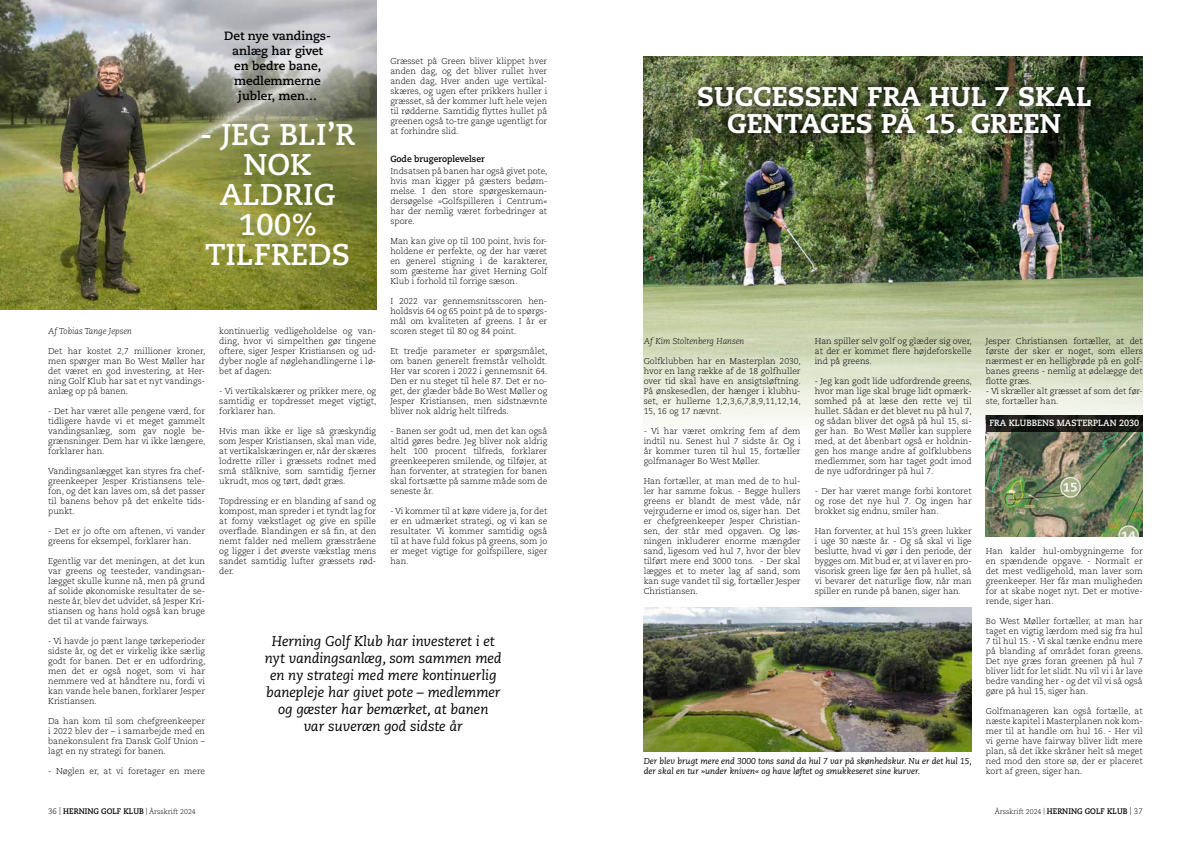
<style>
.page{position:relative;width:1191px;height:842px;background:#fff}
.page>*{position:absolute;margin:0;border:0;box-sizing:border-box;transform-origin:0 0}
.t1{font:700 30px/30px "Caecilia LT Std";color:#fff;text-align:center}
.t2{font:800 27px/27px "Caecilia LT Std";color:#fff;text-align:center}
.t3{font:italic 14px/17px "Caecilia LT Std";letter-spacing:-.005em;color:#000;text-align:center}
.t4{font:700 12px/15px "Caecilia LT Std";letter-spacing:-.005em;color:#000;text-align:center}
.t5{font:700 9px "Caecilia LT Std";color:#fff;scale:.95 1}
.t6{font:700 9px "Caecilia LT Std";color:#000;scale:.95 1}
.t7{font:300 8.5px/10px "Caecilia LT Std";color:#000;text-align:justify}
.t8{font:italic 8.5px/10px "Caecilia LT Std";color:#000}
.t9{font:italic 300 8.5px "Caecilia LT Std";color:#000}
.t10{font:700 8px "Caecilia LT Std";color:#000;scale:.95 1}
.t11{font:300 7px "Caecilia LT Std";color:#000}
.s1{font-weight:300}
.s2{font-weight:300;font-size:7px}
</style>
<div class="page">
<img style="left:643px;top:57px;width:499px;height:374px">
<img style="left:986px;top:432px;width:156px;height:104px">
<img style="left:643px;top:608px;width:328px;height:143px">
<div style="left:690px;top:78px;width:408px;height:62px;background:#000;opacity:.75"></div>
<svg style="left:986px;top:415px;width:156px;height:17px;background:#1a1916"></svg>
<img style="left:0;top:0;width:376px;height:310px">
<svg style="left:170px;top:0;width:207px;height:139px;background:#a7a99f"></svg>
<h3 class="t4" style="left:224px;top:28px;width:108px">Det nye vandings&shy;anlæg har givet en bedre bane, medlemmerne jubler, men…</h3>
<h1 class="t1" style="left:200px;top:120px;width:156px">- JEG BLI’R<br>NOK<br>ALDRIG<br>100%<br>TILFREDS</h1>
<p class="t7" style="left:390px;top:56px;width:158px">Græsset på Green bliver klippet hver anden dag, og det bliver rullet hver anden dag, Hver anden uge vertikal&shy;skæres, og ugen efter prikkers huller i græsset, så der kommer luft hele vejen til rødderne. Samtidig flyttes hullet på greenen også to-tre gange ugentligt for at forhindre slid.</p>
<p class="t6" style="left:390px;top:153px;width:101px">Gode brugeroplevelser</p>
<p class="t7" style="left:390px;top:166px;width:159px">Indsatsen på banen har også givet pote, hvis man kigger på gæsters bedøm&shy;melse. I den store spørgeskemaun&shy;dersøgelse »Golfspilleren i Centrum« har der nemlig været forbedringer at spore.</p>
<p class="t7" style="left:390px;top:236px;width:159px">Man kan give op til 100 point, hvis for&shy;holdene er perfekte, og der har været en generel stigning i de karakterer, som gæsterne har givet Herning Golf Klub i forhold til forrige sæson.</p>
<p class="t7" style="left:390px;top:296px;width:158px">I 2022 var gennemsnitsscoren hen&shy;holdsvis 64 og 65 point på de to spørgs&shy;mål om kvaliteten af greens. I år er scoren steget til 80 og 84 point.</p>
<p class="t7" style="left:390px;top:346px;width:159px">Et tredje parameter er spørgsmålet, om banen generelt fremstår velholdt.<br>Her var scoren i 2022 i gennemsnit 64.<br>Den er nu steget til hele 87. Det er no&shy;get, der glæder både Bo West Møller og Jesper Kristiansen, men sidstnævnte bliver nok aldrig helt tilfreds.</p>
<p class="t7" style="left:390px;top:426px;width:158px">- Banen ser godt ud, men det kan også altid gøres bedre. Jeg bliver nok aldrig helt 100 procent tilfreds, forklarer greenkeeperen smilende, og tilføjer, at han forventer, at strategien for banen skal fortsætte på samme måde som de seneste år.</p>
<p class="t7" style="left:390px;top:506px;width:158px">- Vi kommer til at køre videre ja, for det er en udmærket strategi, og vi kan se resultater. Vi kommer samtidig også til at have fuld fokus på greens, som jo er meget vigtige for golfspillere, siger han.</p>
<p class="t7" style="left:219px;top:326px;width:158px">kontinuerlig vedligeholdelse og van&shy;ding, hvor vi simpelthen gør tingene oftere, siger Jesper Kristiansen og ud&shy;dyber nogle af nøglehandlingerne i lø&shy;bet af dagen:</p>
<p class="t7" style="left:219px;top:386px;width:159px">- Vi vertikalskærer og prikker mere, og samtidig er topdresset meget vigtigt, forklarer han.</p>
<p class="t7" style="left:219px;top:426px;width:159px">Hvis man ikke er lige så græskyndig som Jesper Kristiansen, skal man vide, at vertikalskæringen er, når der skæres lodrette riller i græssets rodnet med små stålknive, som samtidig fjerner ukrudt, mos og tørt, dødt græs.</p>
<p class="t7" style="left:219px;top:496px;width:158px">Topdressing er en blanding af sand og kompost, man spreder i et tyndt lag for at forny vækstlaget og give en spille overflade. Blandingen er så fin, at den nemt falder ned mellem græsstråene og ligger i det øverste vækstlag mens sandet samtidig lufter græssets rød&shy;der.</p>
<p class="t9" style="left:48px;top:326px;width:85px">Af Tobias Tange Jepsen</p>
<p class="t7" style="left:48px;top:346px;width:159px">Det har kostet 2,7 millioner kroner, men spørger man Bo West Møller har det været en god investering, at Her&shy;ning Golf Klub har sat et nyt vandings&shy;anlæg op på banen.</p>
<p class="t7" style="left:48px;top:406px;width:159px">- Det har været alle pengene værd, for tidligere havde vi et meget gammelt vandingsanlæg, som gav nogle be&shy;grænsninger. Dem har vi ikke længere, forklarer han.</p>
<p class="t7" style="left:48px;top:466px;width:158px">Vandingsanlægget kan styres fra chef&shy;greenkeeper Jesper Kristiansens tele&shy;fon, og det kan laves om, så det passer til banens behov på det enkelte tids&shy;punkt.</p>
<p class="t7" style="left:48px;top:526px;width:158px">- Det er jo ofte om aftenen, vi vander greens for eksempel, forklarer han.</p>
<p class="t7" style="left:48px;top:556px;width:158px">Egentlig var det meningen, at det kun var greens og teesteder, vandingsan&shy;lægget skulle kunne nå, men på grund af solide økonomiske resultater de se&shy;neste år, blev det udvidet, så Jesper Kri&shy;stiansen og hans hold også kan bruge det til at vande fairways.</p>
<p class="t7" style="left:48px;top:636px;width:159px">- Vi havde jo pænt lange tørkeperioder sidste år, og det er virkelig ikke særlig godt for banen. Det er en udfordring, men det er også noget, som vi har nemmere ved at håndtere nu, fordi vi kan vande hele banen, forklarer Jesper Kristiansen.</p>
<p class="t7" style="left:48px;top:716px;width:158px">Da han kom til som chefgreenkeeper i 2022 blev der – i samarbejde med en banekonsulent fra Dansk Golf Union – lagt en ny strategi for banen.</p>
<p class="t7" style="left:48px;top:766px;width:158px">- Nøglen er, at vi foretager en mere</p>
<h3 class="t3" style="left:265px;top:633px;width:238px">Herning Golf Klub har investeret i et nyt vandingsanlæg, som sammen med en ny strategi med mere kontinuerlig banepleje har givet pote – medlemmer og gæster har bemærket, at banen<br>var suveræn god sidste år</h3>
<h2 class="t2" style="left:697px;top:83px;width:395px">SUCCESSEN FRA HUL 7 SKAL<br>GENTAGES PÅ 15. GREEN</h2>
<p class="t9" style="left:643px;top:336px;width:102px">Af Kim Stoltenberg Hansen</p>
<p class="t7" style="left:643px;top:356px;width:159px">Golfklubben har en Masterplan 2030, hvor en lang række af de 18 golfhuller over tid skal have en ansigtsløftning.<br>På ønskesedlen, der hænger i klubhu&shy;set, er hullerne 1,2,3,6,7,8,9,11,12,14, 15, 16 og 17 nævnt.</p>
<p class="t7" style="left:643px;top:426px;width:158px">- Vi har været omkring fem af dem indtil nu. Senest hul 7 sidste år. Og i år kommer turen til hul 15, fortæller golfmanager Bo West Møller.</p>
<p class="t7" style="left:643px;top:476px;width:158px">Han fortæller, at man med de to hul&shy;ler har samme fokus. - Begge hullers greens er blandt de mest våde, når vejrguderne er imod os, siger han. Det er chefgreenkeeper Jesper Christian&shy;sen, der står med opgaven. Og løs&shy;ningen inkluderer enorme mængder sand, ligesom ved hul 7, hvor der blev tilført mere end 3000 tons. - Der skal lægges et to meter lag af sand, som kan suge vandet til sig, fortæller Jesper Christiansen.</p>
<p class="t7" style="left:814px;top:336px;width:159px">Han spiller selv golf og glæder sig over, at der er kommet flere højdeforskelle ind på greens.</p>
<p class="t7" style="left:814px;top:376px;width:159px">- Jeg kan godt lide udfordrende greens, hvor man lige skal bruge lidt opmærk&shy;somhed på at læse den rette vej til hullet. Sådan er det blevet nu på hul 7, og sådan bliver det også på hul 15, si&shy;ger han. Bo West Møller kan supplere med, at det åbenbart også er holdnin&shy;gen hos mange andre af golfklubbens medlemmer, som har taget godt imod de nye udfordringer på hul 7.</p>
<p class="t7" style="left:814px;top:486px;width:158px">- Der har været mange forbi kontoret og rose det nye hul 7. Og ingen har brokket sig endnu, smiler han.</p>
<p class="t7" style="left:814px;top:526px;width:158px">Han forventer, at hul 15’s green lukker i uge 30 næste år. - Og så skal vi lige beslutte, hvad vi gør i den periode, der bygges om. Mit bud er, at vi laver en pro&shy;visorisk green lige før åen på hullet, så vi bevarer det naturlige flow, når man spiller en runde på banen, siger han.</p>
<p class="t8" style="left:643px;top:756px;width:330px">Der blev brugt mere end 3000 tons sand da hul 7 var på skønhedskur. Nu er det hul 15, der skal en tur »under kniven« og have løftet og smukkeseret sine kurver.</p>
<p class="t7" style="left:986px;top:336px;width:158px">Jesper Christiansen fortæller, at det første der sker er noget, som ellers nærmest er en helligbrøde på en golf&shy;banes greens - nemlig at ødelægge det flotte græs.</p>
<p class="t7" style="left:986px;top:386px;width:158px">- Vi skræller alt græsset af som det før&shy;ste, fortæller han.</p>
<p class="t5" style="left:989px;top:418px;width:159px">FRA KLUBBENS MASTERPLAN 2030</p>
<p class="t7" style="left:986px;top:546px;width:158px">Han kalder hul-ombygningerne for en spændende opgave. - Normalt er det mest vedligehold, man laver som greenkeeper. Her får man muligheden for at skabe noget nyt. Det er motive&shy;rende, siger han.</p>
<p class="t7" style="left:986px;top:616px;width:159px">Bo West Møller fortæller, at man har taget en vigtig lærdom med sig fra hul 7 til hul 15. - Vi skal tænke endnu mere på blanding af området foran greens.<br>Det nye græs foran greenen på hul 7 bliver lidt for let slidt. Nu vil vi i år lave bedre vanding her - og det vil vi så også gøre på hul 15, siger han.</p>
<p class="t7" style="left:986px;top:706px;width:158px">Golfmanageren kan også fortælle, at næste kapitel i Masterplanen nok kom&shy;mer til at handle om hul 16. - Her vil vi gerne have fairway bliver lidt mere plan, så det ikke skråner helt så meget ned mod den store sø, der er placeret kort af green, siger han.</p>
<p class="t10" style="left:48px;top:806px;width:157px"><span class="s1">36 |</span> HERNING GOLF KLUB <span class="s2">| Årsskrift 2024</span></p>
<p class="t10" style="left:1043px;top:806px;width:106px"><span class="s2">|</span> HERNING GOLF KLUB <span class="s1">| 37</span></p>
<p class="t11" style="left:994px;top:807px;width:48px">Årsskrift 2024</p>
</div>
